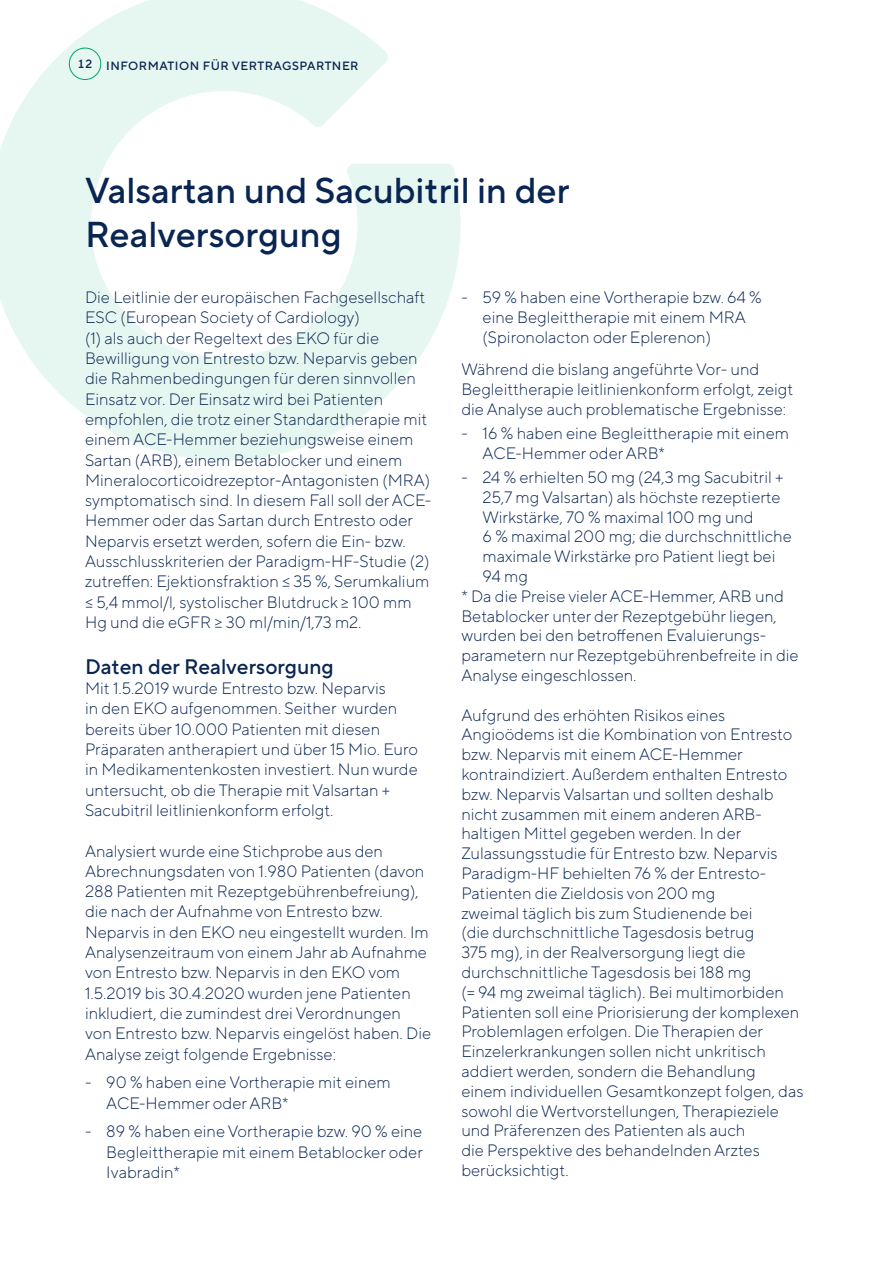
<style>
.page{position:relative;width:893px;height:1263px;background:#fff}
.page>*{position:absolute;margin:0;border:0;box-sizing:border-box;transform-origin:0 0}
.t1{font:500 36px/43.2px "TT Norms Pro";color:#092552}
.t2{font:500 21px "TT Norms Pro";color:#092552}
.t3{font:300 16.5px/20.2px "TT Norms Pro";color:#092552}
.t4{font:500 12px "TT Norms Pro";letter-spacing:.04em;color:#092552}
</style>
<div class="page">
<svg style="left:0;top:0;width:461px;height:461px"></svg>
<div style="left:69px;top:48px;width:32px;height:32px;border:1px solid #00a56c;border-radius:50%"></div>
<p class="t4" style="left:77px;top:58px;width:283px">12 INFORMATION FÜR VERTRAGSPARTNER</p>
<h1 class="t1" style="left:85px;top:168px;width:486px">Valsartan und Sacubitril in der<br>Realversorgung</h1>
<p class="t3" style="left:85px;top:287px;width:348px">Die Leitlinie der europäischen Fachgesellschaft ESC (European Society of Cardiology)<br>(1) als auch der Regeltext des EKO für die Bewilligung von Entresto bzw. Neparvis geben die Rahmenbedingungen für deren sinnvollen Einsatz vor. Der Einsatz wird bei Patienten empfohlen, die trotz einer Standardtherapie mit einem ACE-Hemmer beziehungsweise einem Sartan (ARB), einem Betablocker und einem Mineralocorticoidrezeptor-Antagonisten (MRA) symptomatisch sind. In diesem Fall soll der ACE-Hemmer oder das Sartan durch Entresto oder Neparvis ersetzt werden, sofern die Ein- bzw.<br>Ausschlusskriterien der Paradigm-HF-Studie (2) zutreffen: Ejektionsfraktion ≤ 35 %, Serumkalium ≤ 5,4 mmol/l, systolischer Blutdruck ≥ 100 mm Hg und die eGFR ≥ 30 ml/min/1,73 m2.</p>
<p class="t2" style="left:85px;top:653px;width:250px">Daten der Realversorgung</p>
<p class="t3" style="left:85px;top:678px;width:334px">Mit 1.5.2019 wurde Entresto bzw. Neparvis<br>in den EKO aufgenommen. Seither wurden bereits über 10.000 Patienten mit diesen Präparaten antherapiert und über 15 Mio. Euro in Medikamentenkosten investiert. Nun wurde untersucht, ob die Therapie mit Valsartan + Sacubitril leitlinienkonform erfolgt.</p>
<p class="t3" style="left:85px;top:840px;width:348px">Analysiert wurde eine Stichprobe aus den Abrechnungsdaten von 1.980 Patienten (davon 288 Patienten mit Rezeptgebührenbefreiung), die nach der Aufnahme von Entresto bzw.<br>Neparvis in den EKO neu eingestellt wurden. Im Analysenzeitraum von einem Jahr ab Aufnahme von Entresto bzw. Neparvis in den EKO vom 1.5.2019 bis 30.4.2020 wurden jene Patienten inkludiert, die zumindest drei Verordnungen von Entresto bzw. Neparvis eingelöst haben. Die Analyse zeigt folgende Ergebnisse:</p>
<p class="t3" style="left:106px;top:1072px;width:286px;text-indent:-21px">- 90 % haben eine Vortherapie mit einem<br>ACE-Hemmer oder ARB*</p>
<p class="t3" style="left:106px;top:1121px;width:318px;text-align:justify;text-indent:-21px">- 89 % haben eine Vortherapie bzw. 90 % eine Begleittherapie mit einem Betablocker oder Ivabradin*</p>
<p class="t3" style="left:483px;top:287px;width:281px;line-height:19.8px;text-indent:-21px">- 59 % haben eine Vortherapie bzw. 64 % eine Begleittherapie mit einem MRA (Spironolacton oder Eplerenon)</p>
<p class="t3" style="left:461px;top:359px;width:333px;line-height:19.8px">Während die bislang angeführte Vor- und<br>Begleittherapie leitlinienkonform erfolgt, zeigt die Analyse auch problematische Ergebnisse:</p>
<p class="t3" style="left:483px;top:423px;width:308px;line-height:19.8px;text-indent:-21px">- 16 % haben eine Begleittherapie mit einem<br>ACE-Hemmer oder ARB*</p>
<p class="t3" style="left:461px;top:466px;width:324px">- 24 % erhielten 50 mg (24,3 mg Sacubitril +</p>
<p class="t3" style="left:483px;top:486px;width:299px">25,7 mg Valsartan) als höchste rezeptierte</p>
<p class="t3" style="left:483px;top:506px;width:273px">Wirkstärke, 70 % maximal 100 mg und</p>
<p class="t3" style="left:483px;top:526px;width:311px">6 % maximal 200 mg; die durchschnittliche</p>
<p class="t3" style="left:483px;top:546px;width:294px">maximale Wirkstärke pro Patient liegt bei</p>
<p class="t3" style="left:483px;top:565px;width:47px">94 mg</p>
<p class="t3" style="left:461px;top:585px;width:324px">* Da die Preise vieler ACE-Hemmer, ARB und</p>
<p class="t3" style="left:461px;top:605px;width:317px">Betablocker unter der Rezeptgebühr liegen,</p>
<p class="t3" style="left:461px;top:625px;width:306px">wurden bei den betroffenen Evaluierungs-</p>
<p class="t3" style="left:461px;top:645px;width:339px">parametern nur Rezeptgebührenbefreite in die</p>
<p class="t3" style="left:461px;top:664px;width:177px">Analyse eingeschlossen.</p>
<p class="t3" style="left:461px;top:704px;width:344px;line-height:19.8px">Aufgrund des erhöhten Risikos eines Angioödems ist die Kombination von Entresto bzw. Neparvis mit einem ACE-Hemmer kontraindiziert. Außerdem enthalten Entresto bzw. Neparvis Valsartan und sollten deshalb nicht zusammen mit einem anderen ARB&shy;haltigen Mittel gegeben werden. In der Zulassungsstudie für Entresto bzw. Neparvis Paradigm-HF behielten 76 % der Entresto-Patienten die Zieldosis von 200 mg<br>zweimal täglich bis zum Studienende bei<br>(die durchschnittliche Tagesdosis betrug<br>375 mg), in der Realversorgung liegt die durchschnittliche Tagesdosis bei 188 mg<br>(= 94 mg zweimal täglich). Bei multimorbiden Patienten soll eine Priorisierung der komplexen Problemlagen erfolgen. Die Therapien der Einzelerkrankungen sollen nicht unkritisch addiert werden, sondern die Behandlung einem individuellen Gesamtkonzept folgen, das sowohl die Wertvorstellungen, Therapieziele und Präferenzen des Patienten als auch<br>die Perspektive des behandelnden Arztes berücksichtigt.</p>
</div>
